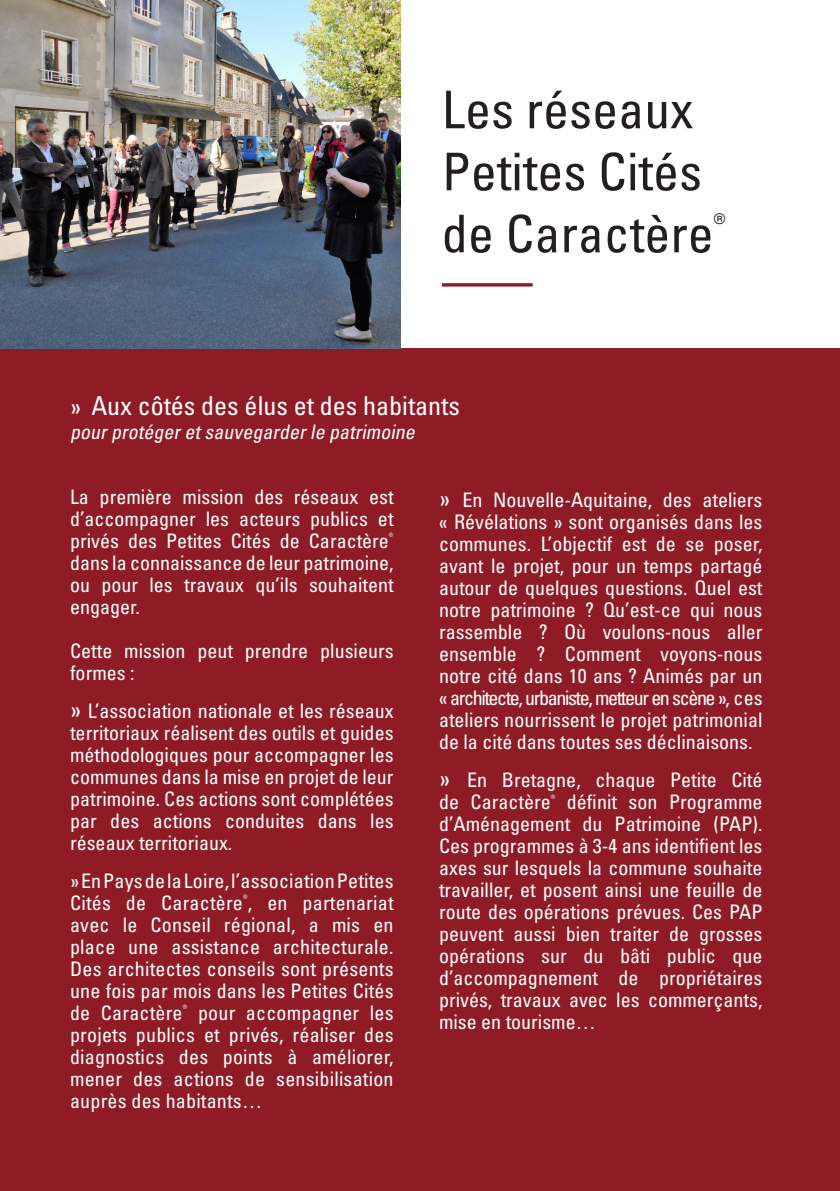
<style>
.page{position:relative;width:840px;height:1191px;background:#fff}
.page>*{position:absolute;margin:0;border:0;box-sizing:border-box;transform-origin:0 0}
.t1{font:condensed 52px "Univers LTCYR 57";color:#231f20}
.t2{font:condensed 26px "Univers LTCYR 57";color:#fff}
.t3{font:condensed 20px/22px "Univers LTCYR 57";color:#fff;text-align:justify}
.t4{font:italic condensed 20px "Univers LTCYR 57";color:#fff}
.s1{font-size:24px}
</style>
<div class="page">
<div style="left:0;top:349px;width:839px;height:842px;background:#8f1b27"></div>
<img style="left:1px;top:0;width:399px;height:349px">
<hr style="left:441px;top:283px;width:91px;height:3px;background:#8f1b27">
<p class="t1" style="left:441px;top:77px;width:253px">Les réseaux</p>
<p class="t1" style="left:441px;top:139px;width:261px">Petites Cités</p>
<p class="t1" style="left:441px;top:201px;width:285px">de Caractère<sup>®</sup></p>
<p class="t2" style="left:70px;top:390px;width:391px"><span class="s1">»</span> Aux côtés des élus et des habitants</p>
<p class="t4" style="left:70px;top:419px;width:350px">pourprotégeretsauvegarderle patrimoine</p>
<p class="t3" style="left:70px;top:485px;width:325px">La première mission des réseaux est d’accompagner les acteurs publics et privés des Petites Cités de Caractère<sup>® </sup>dans la connaissance de leur patrimoine, ou pour les travaux qu’ils souhaitent engager.</p>
<p class="t3" style="left:70px;top:639px;width:325px">Cette mission peut prendre plusieurs formes :</p>
<p class="t3" style="left:70px;top:699px;width:325px"><span class="s1">»</span> L’association nationale et les réseaux territoriaux réalisent des outils et guides méthodologiques pour accompagner les communes dans la mise en projet de leur patrimoine. Ces actions sont complétées par des actions conduites dans les réseaux territoriaux.</p>
<p class="t3" style="left:70px;top:869px;width:325px">» En Pays de la Loire, l’association Petites Cités de Caractère<sup>®</sup>, en partenariat avec le Conseil régional, a mis en place une assistance architecturale.<br>Des architectes conseils sont présents une fois par mois dans les Petites Cités de Caractère<sup>®</sup> pour accompagner les projets publics et privés, réaliser des diagnostics des points à améliorer, mener des actions de sensibilisation auprès des habitants…</p>
<p class="t3" style="left:439px;top:488px;width:325px"><span class="s1">»</span> En Nouvelle-Aquitaine, des ateliers « Révélations » sont organisés dans les communes. L’objectif est de se poser, avant le projet, pour un temps partagé autour de quelques questions. Quel est notre patrimoine ? Qu’est-ce qui nous rassemble ? Où voulons-nous aller ensemble ? Comment voyons-nous notre cité dans 10 ans ? Animés par un « architecte, urbaniste, metteur en scène », ces ateliers nourrissent le projet patrimonial de la cité dans toutes ses déclinaisons.</p>
<p class="t3" style="left:439px;top:768px;width:325px"><span class="s1">»</span> En Bretagne, chaque Petite Cité de Caractère<sup>®</sup> définit son Programme d’Aménagement du Patrimoine (PAP).<br>Ces programmes à 3-4 ans identifient les axes sur lesquels la commune souhaite travailler, et posent ainsi une feuille de route des opérations prévues. Ces PAP peuvent aussi bien traiter de grosses opérations sur du bâti public que d’accompagnement de propriétaires privés, travaux avec les commerçants, mise en tourisme…</p>
</div>
